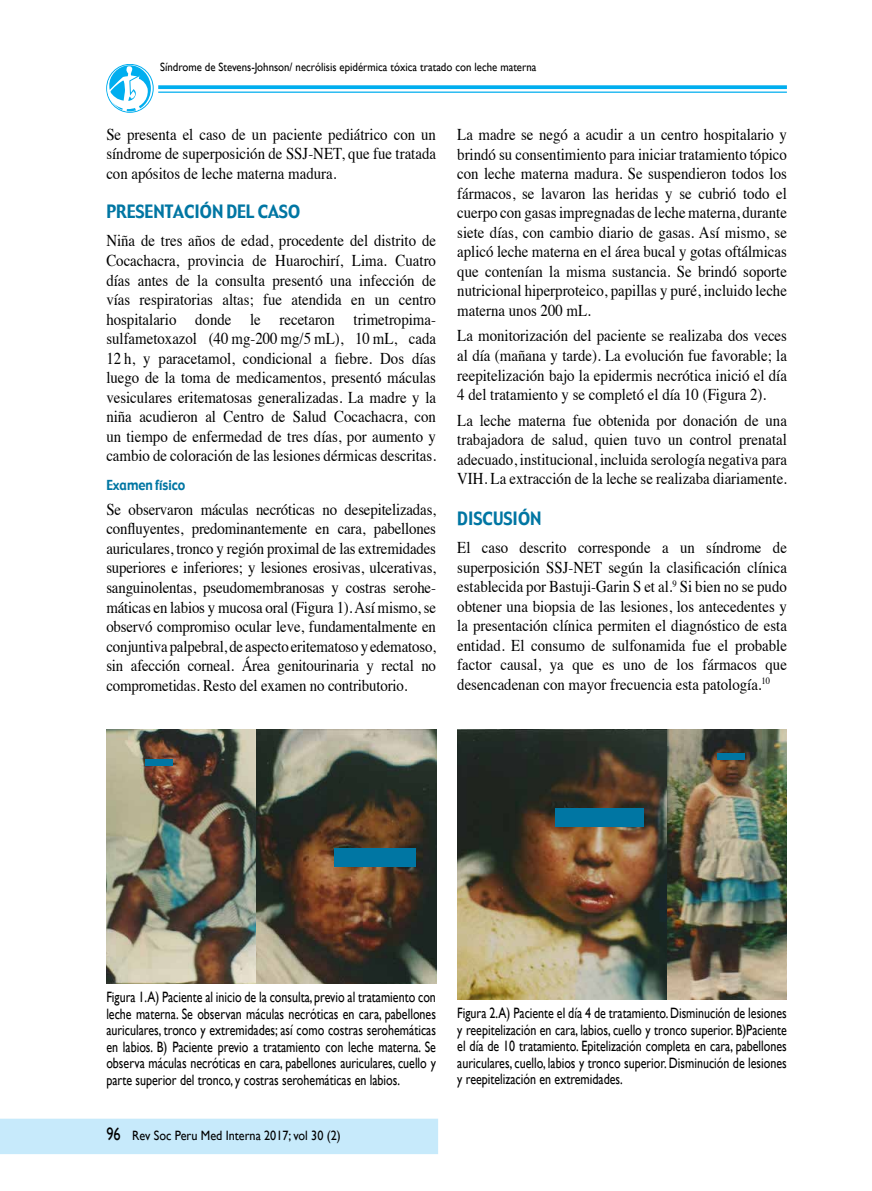
<style>
.page{position:relative;width:872px;height:1191px;background:#fff}
.page>*{position:absolute;margin:0;border:0;box-sizing:border-box;transform-origin:0 0}
.t1{font:18px "Gadget";color:#0076a3;scale:.9 1}
.t2{font:16.5px/19.5px "Times";color:#000;text-align:justify;scale:.9 1}
.t3{font:15px/16.5px "Gill Sans";color:#000;text-align:justify;scale:.8 1}
.t4{font:13.5px "Gill Sans";color:#000;scale:.9 1}
.t5{font:13.5px "Gadget";color:#0076a3;scale:.9 1}
.t6{font:12px "Gill Sans";color:#000;scale:.9 1}
.s1{font-size:18px}
</style>
<div class="page">
<div style="left:0;top:1118px;width:438px;height:36px;background:#c7eafb"></div>
<svg style="left:108px;top:65px;width:43px;height:46px"></svg>
<div style="left:106px;top:64px;width:47px;height:49px;border:1px solid #00aeef;border-radius:50%"></div>
<svg style="left:107px;top:66px;width:41px;height:45px"></svg>
<svg style="left:158px;top:85px;width:629px;height:4px;background:#13b4f0"></svg>
<hr style="left:158px;top:92px;width:629px;height:1px;background:#00aeef">
<img style="left:106px;top:730px;width:151px;height:253px">
<img style="left:257px;top:730px;width:179px;height:253px">
<img style="left:457px;top:730px;width:330px;height:269px">
<div style="left:334px;top:848px;width:81px;height:18px;background:#0076a3"></div>
<div style="left:555px;top:809px;width:88px;height:18px;background:#0076a3"></div>
<div style="left:717px;top:752px;width:28px;height:7px;background:#0076a3"></div>
<div style="left:145px;top:759px;width:28px;height:7px;background:#0076a3"></div>
<p class="t6" style="left:160px;top:60px;width:419px">Síndrome de Stevens-Johnson/ necrólisis epidérmica tóxica tratado con leche materna</p>
<p class="t2" style="left:106px;top:123px;width:368px">Se presenta el caso de un paciente pediátrico con un síndrome de superposición de SSJ-NET, que fue tratada con apósitos de leche materna madura.</p>
<p class="t1" style="left:106px;top:200px;width:217px">PRESENTACIÓN DEL CASO</p>
<p class="t2" style="left:106px;top:230px;width:368px">Niña de tres años de edad, procedente del distrito de Cocachacra, provincia de Huarochirí, Lima. Cuatro días antes de la consulta presentó una infección de vías respiratorias altas; fue atendida en un centro hospitalario donde le recetaron trimetropima&shy;sulfametoxazol (40 mg-200 mg/5 mL), 10 mL, cada 12 h, y paracetamol, condicional a fiebre. Dos días luego de la toma de medicamentos, presentó máculas vesiculares eritematosas generalizadas. La madre y la niña acudieron al Centro de Salud Cocachacra, con un tiempo de enfermedad de tres días, por aumento y cambio de coloración de las lesiones dérmicas descritas.</p>
<p class="t5" style="left:106px;top:476px;width:89px">Examen físico</p>
<p class="t2" style="left:106px;top:498px;width:368px">Se observaron máculas necróticas no desepitelizadas, confluyentes, predominantemente en cara, pabellones auriculares, tronco y región proximal de las extremidades superiores e inferiores; y lesiones erosivas, ulcerativas, sanguinolentas, pseudomembranosas y costras serohe&shy;máticas en labios y mucosa oral (Figura 1). Así mismo, se observó compromiso ocular leve, fundamentalmente en conjuntiva palpebral, de aspecto eritematoso y edematoso, sin afección corneal. Área genitourinaria y rectal no comprometidas. Resto del examen no contributorio.</p>
<p class="t2" style="left:457px;top:123px;width:368px">La madre se negó a acudir a un centro hospitalario y brindó su consentimiento para iniciar tratamiento tópico con leche materna madura. Se suspendieron todos los fármacos, se lavaron las heridas y se cubrió todo el cuerpo con gasas impregnadas de leche materna, durante siete días, con cambio diario de gasas. Así mismo, se aplicó leche materna en el área bucal y gotas oftálmicas que contenían la misma sustancia. Se brindó soporte nutricional hiperproteico, papillas y puré, incluido leche materna unos 200 mL.</p>
<p class="t2" style="left:457px;top:325px;width:368px">La monitorización del paciente se realizaba dos veces al día (mañana y tarde). La evolución fue favorable; la reepitelización bajo la epidermis necrótica inició el día 4 del tratamiento y se completó el día 10 (Figura 2).</p>
<p class="t2" style="left:457px;top:409px;width:368px">La leche materna fue obtenida por donación de una trabajadora de salud, quien tuvo un control prenatal adecuado, institucional, incluida serología negativa para VIH. La extracción de la leche se realizaba diariamente.</p>
<p class="t1" style="left:457px;top:507px;width:95px">DISCUSIÓN</p>
<p class="t2" style="left:457px;top:536px;width:368px">El caso descrito corresponde a un síndrome de superposición SSJ-NET según la clasificación clínica establecida por Bastuji-Garin S et al.<sup>9</sup> Si bien no se pudo obtener una biopsia de las lesiones, los antecedentes y la presentación clínica permiten el diagnóstico de esta entidad. El consumo de sulfonamida fue el probable factor causal, ya que es uno de los fármacos que desencadenan con mayor frecuencia esta patología.<sup>10</sup></p>
<p class="t3" style="left:106px;top:988px;width:413px">Figura 1.A) Paciente al inicio de la consulta, previo al tratamiento con leche materna. Se observan máculas necróticas en cara, pabellones auriculares, tronco y extremidades; así como costras serohemáticas en labios. B) Paciente previo a tratamiento con leche materna. Se observa máculas necróticas en cara, pabellones auriculares, cuello y parte superior del tronco, y costras serohemáticas en labios.</p>
<p class="t4" style="left:106px;top:1127px;width:262px"><span class="s1">96</span> Rev Soc Peru Med Interna 2017; vol 30 (2)</p>
<p class="t3" style="left:457px;top:1004px;width:413px">Figura 2.A) Paciente el día 4 de tratamiento. Disminución de lesiones y reepitelización en cara, labios, cuello y tronco superior. B)Paciente el día de 10 tratamiento. Epitelización completa en cara, pabellones auriculares, cuello, labios y tronco superior. Disminución de lesiones y reepitelización en extremidades.</p>
</div>
